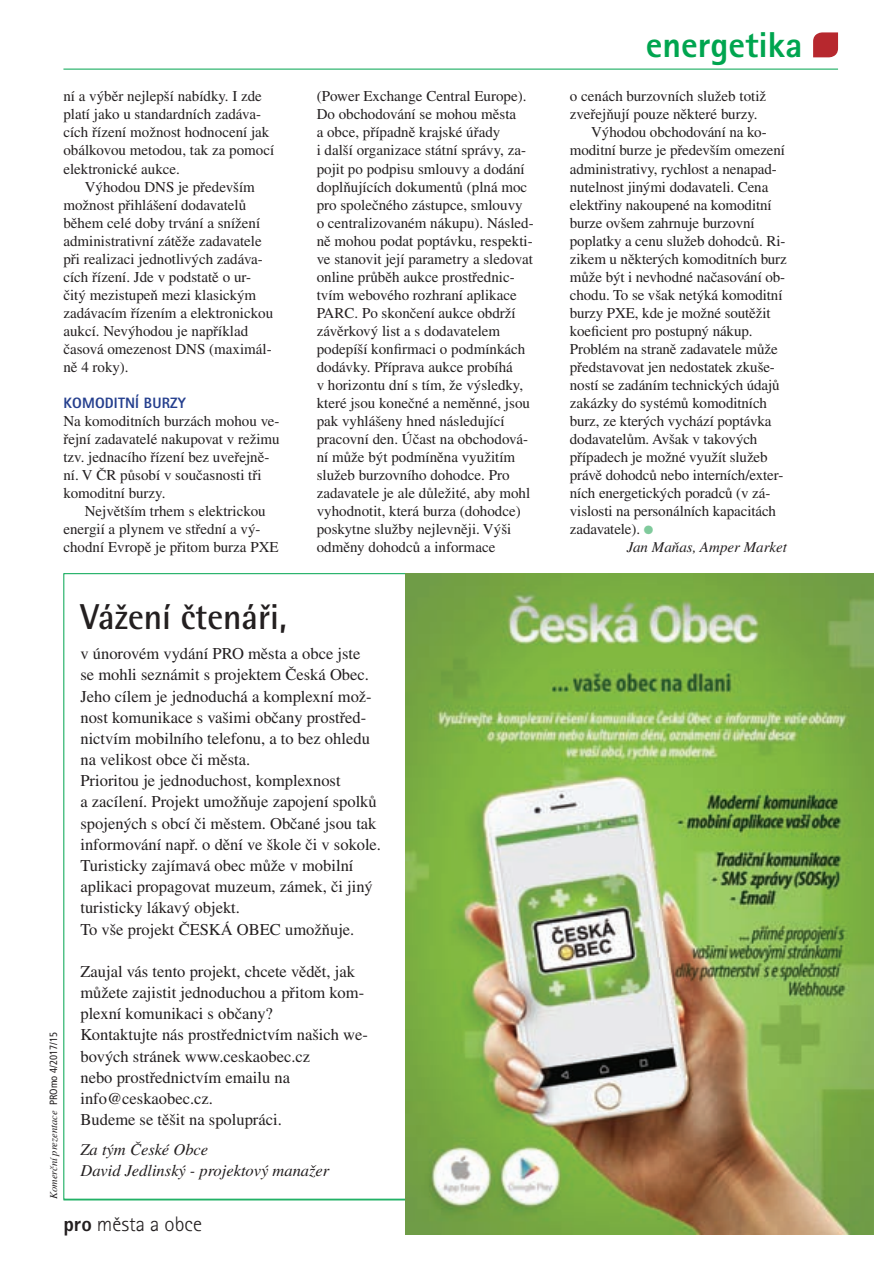
<style>
.page{position:relative;width:893px;height:1263px;background:#fff}
.page>*{position:absolute;margin:0;border:0;box-sizing:border-box;transform-origin:0 0}
.t1{font:700 36px "Rotis Semi Sans CE";color:#231f20;scale:.95 1}
.t2{font:800 36px "Rotis Sans Serif CE";color:#00a54f}
.t3{font:300 21px "Rotis Sans Serif CE";color:#231f20}
.t4{font:16.5px/21.1px "Times CE";color:#231f20}
.t5{font:italic 16.5px/21.1px "Times CE";color:#231f20}
.t6{font:15px/18px "Times CE";color:#231f20}
.t7{font:italic 15px "Times CE";color:#231f20}
.t8{font:800 15px "Rotis Sans Serif CE";letter-spacing:.01em;color:#253f8e}
.t9{font:italic 10.5px "Times CE";color:#231f20}
.s1{color:#80ca9c}
.s2{font-family:"Frutiger CE";font-style:normal;font-stretch:condensed}
.s3{font-weight:800}
</style>
<div class="page">
<hr style="left:63px;top:69px;width:774px;height:1px;background:#00a54f">
<hr style="left:63px;top:1199px;width:774px;height:1px;background:#00a54f">
<svg style="left:813px;top:32px;width:24px;height:25px"></svg>
<svg style="left:63px;top:573px;width:342px;height:626px"></svg>
<img style="left:405px;top:573px;width:467px;height:660px">
<p class="t6" style="left:63px;top:87px;width:212px">ní a výběr nejlepší nabídky. I zde platí jako u standardních zadáva&shy;cích řízení možnost hodnocení jak obálkovou metodou, tak za pomocí elektronické aukce.</p>
<p class="t6" style="left:63px;top:177px;width:211px;text-indent:21px">Výhodou DNS je především možnost přihlášení dodavatelů během celé doby trvání a snížení administrativní zátěže zadavatele při realizaci jednotlivých zadáva&shy;cích řízení. Jde v podstatě o ur&shy;čitý mezistupeň mezi klasickým zadávacím řízením a elektronickou aukcí. Nevýhodou je například časová omezenost DNS (maximál&shy;ně 4 roky).</p>
<p class="t8" style="left:63px;top:393px;width:124px">Komoditní burzy</p>
<p class="t6" style="left:63px;top:411px;width:218px">Na komoditních burzách mohou ve&shy;řejní zadavatelé nakupovat v režimu tzv. jednacího řízení bez uveřejně&shy;ní. V ČR působí v současnosti tři komoditní burzy.</p>
<p class="t6" style="left:63px;top:501px;width:217px;text-indent:21px">Největším trhem s elektrickou energií a plynem ve střední a vý&shy;chodní Evropě je přitom burza PXE</p>
<h1 class="t1" style="left:80px;top:596px;width:218px">Vážení čtenáři,</h1>
<h1 class="t2" style="left:645px;top:23px;width:158px">energetika</h1>
<p class="t6" style="left:316px;top:87px;width:218px">(Power Exchange Central Europe).<br>Do obchodování se mohou města<br>a obce, případně krajské úřady<br>i další organizace státní správy, za&shy;pojit po podpisu smlouvy a dodání doplňujících dokumentů (plná moc pro společného zástupce, smlouvy o centralizovaném nákupu). Násled&shy;ně mohou podat poptávku, respekti&shy;ve stanovit její parametry a sledovat online průběh aukce prostřednic&shy;tvím webového rozhraní aplikace PARC. Po skončení aukce obdrží závěrkový list a s dodavatelem podepíší konfirmaci o podmínkách dodávky. Příprava aukce probíhá<br>v horizontu dní s tím, že výsledky, které jsou konečné a neměnné, jsou pak vyhlášeny hned následující pracovní den. Účast na obchodová&shy;ní může být podmíněna využitím služeb burzovního dohodce. Pro zadavatele je ale důležité, aby mohl vyhodnotit, která burza (dohodce) poskytne služby nejlevněji. Výši odměny dohodců a informace</p>
<p class="t6" style="left:569px;top:87px;width:198px">o cenách burzovních služeb totiž</p>
<p class="t6" style="left:569px;top:105px;width:189px">zveřejňují pouze některé burzy.</p>
<p class="t6" style="left:591px;top:123px;width:177px">Výhodou obchodování na ko-</p>
<p class="t6" style="left:569px;top:141px;width:216px">moditní burze je především omezení</p>
<p class="t6" style="left:569px;top:159px;width:208px">administrativy, rychlost a nenapad-</p>
<p class="t6" style="left:569px;top:177px;width:200px">nutelnost jinými dodavateli. Cena</p>
<p class="t6" style="left:569px;top:195px;width:203px">elektřiny nakoupené na komoditní</p>
<p class="t6" style="left:569px;top:213px;width:186px">burze ovšem zahrnuje burzovní</p>
<p class="t6" style="left:569px;top:231px;width:217px">poplatky a cenu služeb dohodců. Ri-</p>
<p class="t6" style="left:569px;top:249px;width:218px">zikem u některých komoditních burz</p>
<p class="t6" style="left:569px;top:267px;width:217px">může být i nevhodné načasování ob-</p>
<p class="t6" style="left:569px;top:285px;width:214px">chodu. To se však netýká komoditní</p>
<p class="t6" style="left:569px;top:303px;width:202px">burzy PXE, kde je možné soutěžit</p>
<p class="t6" style="left:569px;top:321px;width:184px">koeficient pro postupný nákup.</p>
<p class="t6" style="left:569px;top:339px;width:209px">Problém na straně zadavatele může</p>
<p class="t6" style="left:569px;top:357px;width:206px">představovat jen nedostatek zkuše-</p>
<p class="t6" style="left:569px;top:375px;width:211px">ností se zadáním technických údajů</p>
<p class="t6" style="left:569px;top:393px;width:198px">zakázky do systémů komoditních</p>
<p class="t6" style="left:569px;top:411px;width:203px">burz, ze kterých vychází poptávka</p>
<p class="t6" style="left:569px;top:429px;width:189px">dodavatelům. Avšak v takových</p>
<p class="t6" style="left:569px;top:447px;width:199px">případech je možné využít služeb</p>
<p class="t6" style="left:569px;top:465px;width:215px">právě dohodců nebo interních/exter-</p>
<p class="t6" style="left:569px;top:483px;width:202px">ních energetických poradců (v zá-</p>
<p class="t6" style="left:569px;top:501px;width:207px">vislosti na personálních kapacitách</p>
<p class="t6" style="left:569px;top:519px;width:85px">zadavatele). <span class="s1">●</span></p>
<p class="t7" style="left:626px;top:538px;width:161px">Jan Maňas, Amper Market</p>
<p class="t9" style="left:47px;top:1198px;width:168px;rotate:-90deg">Komerční prezentace <span class="s2">PROmo 4/2017/15</span></p>
<p class="t4" style="left:80px;top:642px;width:302px">v únorovém vydání PRO města a obce jste<br>se mohli seznámit s projektem Česká Obec.<br>Jeho cílem je jednoduchá a komplexní mož&shy;nost komunikace s vašimi občany prostřed&shy;nictvím mobilního telefonu, a to bez ohledu na velikost obce či města.<br>Prioritou je jednoduchost, komplexnost<br>a zacílení. Projekt umožňuje zapojení spolků spojených s obcí či městem. Občané jsou tak informování např. o dění ve škole či v sokole.<br>Turisticky zajímavá obec může v mobilní aplikaci propagovat muzeum, zámek, či jiný turisticky lákavý objekt.<br>To vše projekt ČESKÁ OBEC umožňuje.</p>
<p class="t4" style="left:80px;top:960px;width:289px">Zaujal vás tento projekt, chcete vědět, jak můžete zajistit jednoduchou a přitom kom&shy;plexní komunikaci s občany?<br>Kontaktujte nás prostřednictvím našich we&shy;bových stránek www.ceskaobec.cz<br>nebo prostřednictvím emailu na info@ceskaobec.cz.<br>Budeme se těšit na spolupráci.</p>
<p class="t5" style="left:80px;top:1138px;width:250px">Za tým České Obce<br>David Jedlinský - projektový manažer</p>
<h2 class="t3" style="left:63px;top:1211px;width:140px"><span class="s3">pro</span> města a obce</h2>
</div>
